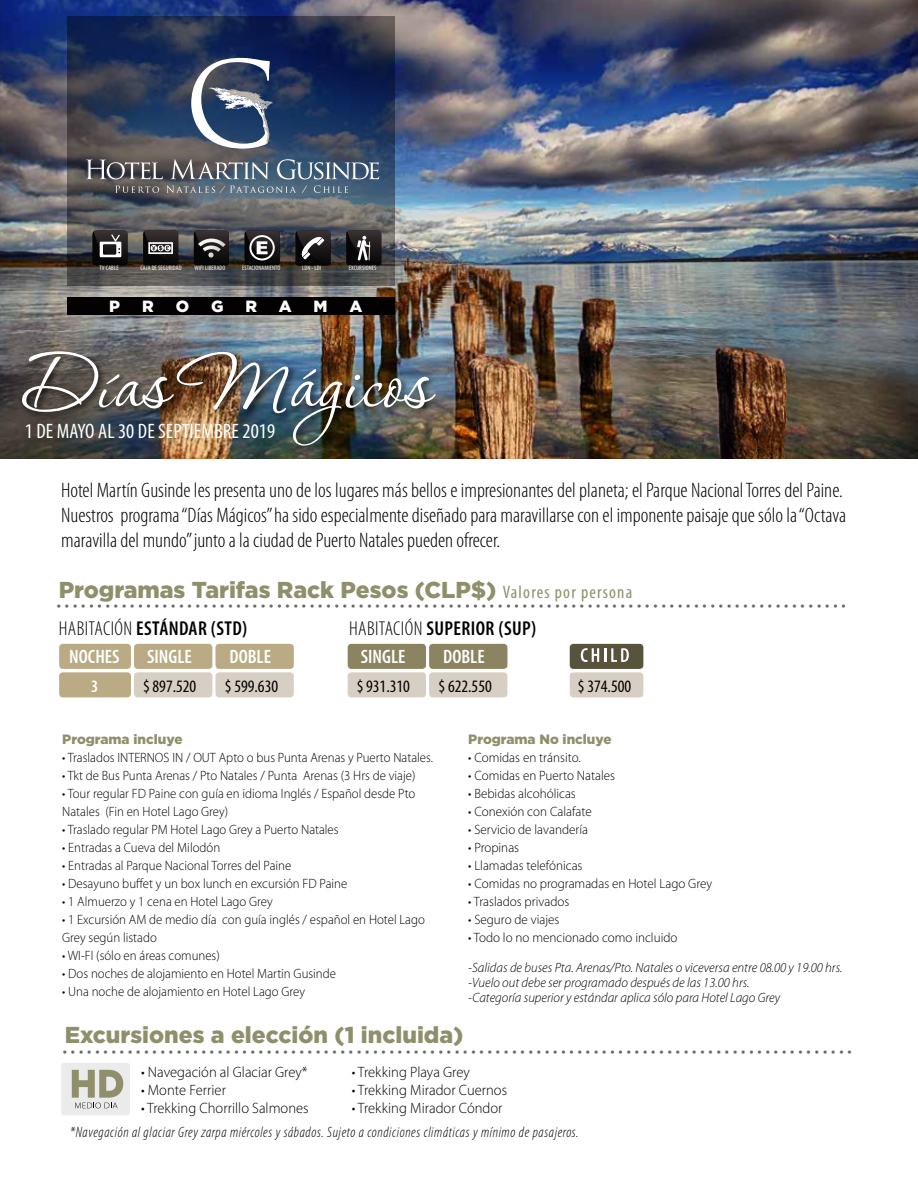
<style>
.page{position:relative;width:918px;height:1189px;background:#fff}
.page>*{position:absolute;margin:0;border:0;box-sizing:border-box;transform-origin:0 0}
.t1{font:96.9px "Corinthia";color:#fff}
.t2{font:900 22.95px "Gotham";color:#8f8f6c}
.t3{font:300 condensed 21px/25.2px "Myriad Pro";color:#000}
.t4{font:condensed 21px "Myriad Pro";letter-spacing:.005em;color:#fff}
.t5{font:600 condensed 20.1px "Myriad Pro";letter-spacing:.02em;color:#000}
.t6{font:600 condensed 19.5px "Myriad Pro";color:#fff}
.t7{font:condensed 17.55px "Myriad Pro";color:#000}
.t8{font:600 condensed 17.55px "Myriad Pro";color:#fff}
.t9{font:900 16.2px "Gotham";color:#fff}
.t10{font:15px "Myriad Pro";color:#696969}
.t11{font:300 15px "Myriad Pro";color:#000}
.t12{font:italic 300 condensed 15px "Myriad Pro";letter-spacing:.04em;color:#000}
.t13{font:300 13.5px/18px "Myriad Pro";color:#000;scale:.95 1}
.t14{font:300 13.5px "Myriad Pro";color:#000}
.t15{font:italic 300 13.5px/15px "Myriad Pro";color:#000}
.t16{font:900 13.5px "Gotham";color:#8f8f6c}
.t17{font:condensed 6.45px "Myriad Pro";letter-spacing:.01em;color:#fff}
.s1{font-family:"Myriad Pro";font-weight:400;font-stretch:condensed;font-size:18px}
.s2{font-weight:300}
</style>
<div class="page">
<img style="left:0;top:0;width:918px;height:459px">
<div style="left:61px;top:1062px;width:69px;height:53px;background:#ebebeb;border-radius:3px"></div>
<div style="left:59px;top:644px;width:72px;height:25px;background:#baab85;border-radius:4px"></div>
<div style="left:134px;top:644px;width:78px;height:25px;background:#baab85;border-radius:4px"></div>
<div style="left:215px;top:644px;width:79px;height:25px;background:#baab85;border-radius:4px"></div>
<div style="left:59px;top:672px;width:72px;height:25px;background:#baab85;border-radius:4px"></div>
<div style="left:134px;top:672px;width:78px;height:25px;background:#d7cfc4;border-radius:4px"></div>
<div style="left:215px;top:672px;width:79px;height:25px;background:#d7cfc4;border-radius:4px"></div>
<div style="left:348px;top:644px;width:78px;height:25px;background:#8c8461;border-radius:4px"></div>
<div style="left:429px;top:644px;width:78px;height:25px;background:#8c8461;border-radius:4px"></div>
<div style="left:348px;top:672px;width:78px;height:25px;background:#d7cfc4;border-radius:4px"></div>
<div style="left:429px;top:672px;width:78px;height:25px;background:#d7cfc4;border-radius:4px"></div>
<svg style="left:72px;top:1069px;width:51px;height:39px"></svg>
<div style="left:570px;top:644px;width:73px;height:25px;background:#57533d;border-radius:4px"></div>
<div style="left:570px;top:672px;width:73px;height:25px;background:#d7cfc4;border-radius:4px"></div>
<svg style="left:581px;top:648px;width:48px;height:14px"></svg>
<img style="left:16px;top:324px;width:439px;height:134px">
<svg style="left:67px;top:17px;width:328px;height:269px;background:#384256"></svg>
<div style="left:67px;top:298px;width:328px;height:17px;background:#030102"></div>
<svg style="left:191px;top:58px;width:82px;height:91px"></svg>
<svg style="left:85px;top:159px;width:294px;height:34px;background:#646f7b"></svg>
<div style="left:295px;top:230px;width:36px;height:36px;background:#070606;border-radius:4px"></div>
<svg style="left:297px;top:230px;width:34px;height:34px"></svg>
<div style="left:346px;top:230px;width:35px;height:36px;background:#070606;border-radius:4px"></div>
<svg style="left:347px;top:230px;width:34px;height:31px"></svg>
<div style="left:143px;top:230px;width:35px;height:36px;background:#070606;border-radius:4px"></div>
<svg style="left:144px;top:230px;width:34px;height:26px"></svg>
<div style="left:194px;top:230px;width:35px;height:36px;background:#070606;border-radius:4px"></div>
<svg style="left:195px;top:230px;width:34px;height:28px"></svg>
<div style="left:244px;top:230px;width:36px;height:36px;background:#070606;border-radius:4px"></div>
<svg style="left:246px;top:230px;width:34px;height:34px"></svg>
<div style="left:249px;top:235px;width:26px;height:25px;border:2px solid #fff;border-radius:50%"></div>
<div style="left:92px;top:230px;width:36px;height:36px;background:#070606;border-radius:4px"></div>
<svg style="left:94px;top:230px;width:34px;height:34px"></svg>
<p class="t17" style="left:99px;top:265px;width:21px">TV CABLE</p>
<p class="t17" style="left:140px;top:265px;width:43px">CAJA DE SEGURIDAD</p>
<p class="t17" style="left:195px;top:264px;width:32px">WIFI LIBERADO</p>
<p class="t17" style="left:242px;top:264px;width:40px">ESTACIONAMIENTO</p>
<p class="t17" style="left:302px;top:265px;width:21px">LDN - LDI</p>
<p class="t17" style="left:349px;top:265px;width:29px">EXCURSIONES</p>
<p class="t9" style="left:109px;top:297px;width:12px">P</p>
<p class="t9" style="left:142px;top:297px;width:13px">R</p>
<p class="t9" style="left:176px;top:297px;width:15px">O</p>
<p class="t9" style="left:211px;top:297px;width:14px">G</p>
<p class="t9" style="left:245px;top:297px;width:13px">R</p>
<p class="t9" style="left:279px;top:297px;width:14px">A</p>
<p class="t9" style="left:314px;top:297px;width:16px">M</p>
<p class="t9" style="left:350px;top:297px;width:14px">A</p>
<h1 class="t1" style="left:24px;top:333px;width:407px">Días Mágicos</h1>
<h3 class="t4" style="left:25px;top:419px;width:252px">1 DE MAYO AL 30 DE SEPTIEMBRE 2019</h3>
<p class="t3" style="left:61px;top:477px;width:787px">Hotel Martín Gusinde les presenta uno de los lugares más bellos e impresionantes del planeta; el Parque Nacional Torres del Paine.<br>Nuestros programa “Días Mágicos” ha sido especialmente diseñado para maravillarse con el imponente paisaje que sólo la “Octava maravilla del mundo” junto a la ciudad de Puerto Natales pueden ofrecer.</p>
<h2 class="t2" style="left:59px;top:576px;width:575px">Programas Tarifas Rack Pesos (CLP$) <span class="s1">Valores por persona</span></h2>
<p class="t10" style="left:57px;top:595px;width:791px">•••••••••••••••••••••••••••••••••••••••••••••••••••••••••••••••••••••••••••••••••••••••••••••••••</p>
<h3 class="t5" style="left:59px;top:617px;width:190px"><span class="s2">HABITACIÓN</span> ESTÁNDAR (STD)</h3>
<h3 class="t5" style="left:349px;top:617px;width:189px"><span class="s2">HABITACIÓN</span> SUPERIOR (SUP)</h3>
<h3 class="t6" style="left:69px;top:646px;width:52px">NOCHES</h3>
<h3 class="t6" style="left:147px;top:646px;width:46px">SINGLE</h3>
<p class="t8" style="left:91px;top:676px;width:9px">3</p>
<p class="t7" style="left:143px;top:676px;width:55px">$ 897.520</p>
<h3 class="t6" style="left:230px;top:646px;width:43px">DOBLE</h3>
<p class="t7" style="left:225px;top:676px;width:55px">$ 599.630</p>
<h3 class="t6" style="left:361px;top:646px;width:46px">SINGLE</h3>
<p class="t7" style="left:357px;top:676px;width:55px">$ 931.310</p>
<h3 class="t6" style="left:443px;top:646px;width:43px">DOBLE</h3>
<p class="t7" style="left:439px;top:676px;width:55px">$ 622.550</p>
<p class="t7" style="left:578px;top:676px;width:55px">$ 374.500</p>
<p class="t16" style="left:62px;top:731px;width:122px">Programa incluye</p>
<p class="t13" style="left:62px;top:748px;width:392px">• Traslados INTERNOS IN / OUT Apto o bus Punta Arenas y Puerto Natales.</p>
<p class="t13" style="left:62px;top:766px;width:373px">• Tkt de Bus Punta Arenas / Pto Natales / Punta Arenas (3 Hrs de viaje)</p>
<p class="t13" style="left:62px;top:784px;width:373px">• Tour regular FD Paine con guía en idioma Inglés / Español desde Pto<br>Natales (Fin en Hotel Lago Grey)</p>
<p class="t13" style="left:62px;top:820px;width:292px">• Traslado regular PM Hotel Lago Grey a Puerto Natales</p>
<p class="t13" style="left:62px;top:838px;width:168px">• Entradas a Cueva del Milodón</p>
<p class="t13" style="left:62px;top:856px;width:243px">• Entradas al Parque Nacional Torres del Paine</p>
<p class="t13" style="left:62px;top:874px;width:302px">• Desayuno buffet y un box lunch en excursión FD Paine</p>
<p class="t13" style="left:62px;top:892px;width:223px">• 1 Almuerzo y 1 cena en Hotel Lago Grey</p>
<p class="t13" style="left:62px;top:910px;width:383px">• 1 Excursión AM de medio día con guía inglés / español en Hotel Lago<br>Grey según listado</p>
<p class="t13" style="left:62px;top:946px;width:167px">• WI-FI (sólo en áreas comunes)</p>
<p class="t13" style="left:62px;top:964px;width:290px">• Dos noches de alojamiento en Hotel Martin Gusinde</p>
<p class="t13" style="left:62px;top:982px;width:257px">• Una noche de alojamiento en Hotel Lago Grey</p>
<p class="t16" style="left:468px;top:731px;width:145px">Programa No incluye</p>
<p class="t14" style="left:468px;top:749px;width:114px">• Comidas en tránsito.</p>
<p class="t14" style="left:468px;top:767px;width:148px">• Comidas en Puerto Natales</p>
<p class="t14" style="left:468px;top:785px;width:109px">• Bebidas alcohólicas</p>
<p class="t14" style="left:468px;top:803px;width:125px">• Conexión con Calafate</p>
<p class="t14" style="left:468px;top:821px;width:121px">• Servicio de lavandería</p>
<p class="t14" style="left:468px;top:839px;width:52px">• Propinas</p>
<p class="t14" style="left:468px;top:857px;width:116px">• Llamadas telefónicas</p>
<p class="t14" style="left:468px;top:875px;width:246px">• Comidas no programadas en Hotel Lago Grey</p>
<p class="t14" style="left:468px;top:893px;width:103px">• Traslados privados</p>
<p class="t14" style="left:468px;top:911px;width:93px">• Seguro de viajes</p>
<p class="t14" style="left:468px;top:929px;width:211px">• Todo lo no mencionado como incluido</p>
<p class="t15" style="left:468px;top:959px;width:376px">-Salidas de buses Pta. Arenas/Pto. Natales o viceversa entre 08.00 y 19.00 hrs. -Vuelo out debe ser programado después de las 13.00 hrs.<br>-Categoría superior y estándar aplica sólo para Hotel Lago Grey</p>
<h2 class="t2" style="left:65px;top:1021px;width:400px">Excursiones a elección (1 incluida)</h2>
<p class="t10" style="left:63px;top:1041px;width:791px">•••••••••••••••••••••••••••••••••••••••••••••••••••••••••••••••••••••••••••••••••••••••••••••••••</p>
<p class="t11" style="left:141px;top:1063px;width:168px">• Navegación al Glaciar Grey*</p>
<p class="t11" style="left:141px;top:1081px;width:86px">• Monte Ferrier</p>
<p class="t11" style="left:141px;top:1099px;width:169px">• Trekking Chorrillo Salmones</p>
<p class="t11" style="left:352px;top:1063px;width:120px">• Trekking Playa Grey</p>
<p class="t11" style="left:352px;top:1081px;width:157px">• Trekking Mirador Cuernos</p>
<p class="t11" style="left:352px;top:1099px;width:152px">• Trekking Mirador Cóndor</p>
<p class="t12" style="left:70px;top:1123px;width:510px">*Navegación al glaciar Grey zarpa miércoles y sábados. Sujeto a condiciones climáticas y mínimo de pasajeros.</p>
</div>
